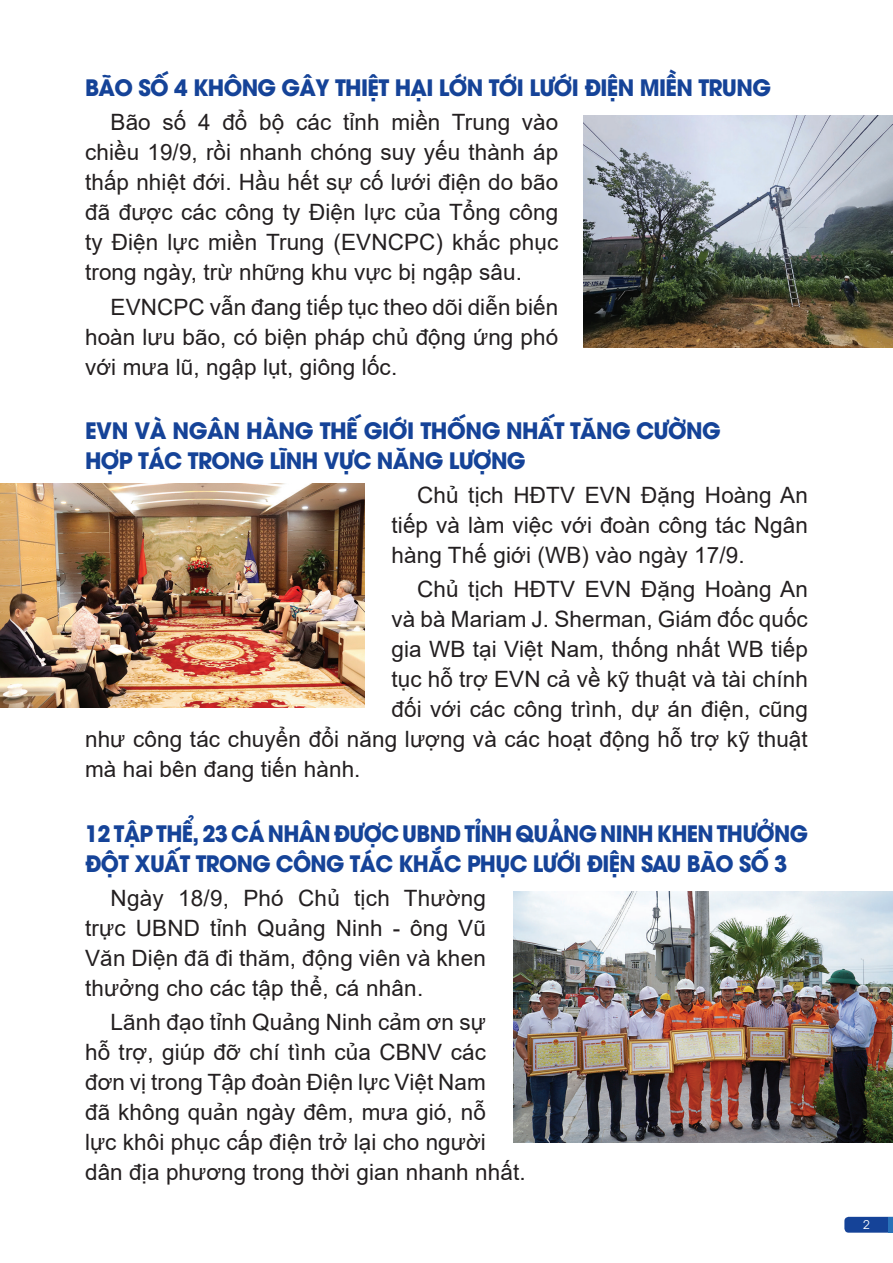
<style>
.page{position:relative;width:893px;height:1263px;background:#fff}
.page>*{position:absolute;margin:0;border:0;box-sizing:border-box;transform-origin:0 0}
.t1{font:22.5px/30px "Arial";letter-spacing:.005em;color:#231f20;text-align:justify}
.t2{font:700 22.5px/30px "UTM Avo";letter-spacing:-.03em;color:#154398}
.t3{font:700 22.5px/30px "UTM Avo";letter-spacing:-.03em;color:#154398;scale:.95 1}
.t4{font:12px "UTM Avo";color:#fff}
</style>
<div class="page">
<svg style="left:844px;top:1217px;width:45px;height:16px"></svg>
<hr style="left:889px;top:1217px;width:4px;height:16px;background:#2972b9">
<img style="left:0;top:484px;width:364px;height:223px">
<img style="left:584px;top:116px;width:309px;height:232px">
<img style="left:513px;top:891px;width:380px;height:251px">
<p class="t2" style="left:85px;top:71px;width:687px">BÃO SỐ 4 KHÔNG GÂY THIỆT HẠI LỚN TỚI LƯỚI ĐIỆN MIỀN TRUNG</p>
<p class="t1" style="left:85px;top:107px;width:475px;text-indent:26px">Bão số 4 đổ bộ các tỉnh miền Trung vào chiều 19/9, rồi nhanh chóng suy yếu thành áp thấp nhiệt đới. Hầu hết sự cố lưới điện do bão đã được các công ty Điện lực của Tổng công ty Điện lực miền Trung (EVNCPC) khắc phục trong ngày, trừ những khu vực bị ngập sâu.</p>
<p class="t1" style="left:85px;top:292px;width:475px;text-indent:26px">EVNCPC vẫn đang tiếp tục theo dõi diễn biến hoàn lưu bão, có biện pháp chủ động ứng phó với mưa lũ, ngập lụt, giông lốc.</p>
<p class="t2" style="left:85px;top:413px;width:637px">EVN VÀ NGÂN HÀNG THẾ GIỚI THỐNG NHẤT TĂNG CƯỜNG<br>HỢP TÁC TRONG LĨNH VỰC NĂNG LƯỢNG</p>
<p class="t1" style="left:391px;top:480px;width:418px;text-indent:26px">Chủ tịch HĐTV EVN Đặng Hoàng An tiếp và làm việc với đoàn công tác Ngân hàng Thế giới (WB) vào ngày 17/9.</p>
<p class="t1" style="left:417px;top:574px;width:392px">Chủ tịch HĐTV EVN Đặng Hoàng An</p>
<p class="t1" style="left:391px;top:604px;width:418px">và bà Mariam J. Sherman, Giám đốc quốc</p>
<p class="t1" style="left:391px;top:634px;width:418px">gia WB tại Việt Nam, thống nhất WB tiếp</p>
<p class="t1" style="left:391px;top:664px;width:418px">tục hỗ trợ EVN cả về kỹ thuật và tài chính</p>
<p class="t1" style="left:391px;top:694px;width:418px">đối với các công trình, dự án điện, cũng</p>
<p class="t1" style="left:85px;top:724px;width:724px">như công tác chuyển đổi năng lượng và các hoạt động hỗ trợ kỹ thuật</p>
<p class="t1" style="left:85px;top:754px;width:277px">mà hai bên đang tiến hành.</p>
<p class="t3" style="left:85px;top:816px;width:350px">12 TẬP THỂ, 23 CÁ NHÂN ĐƯỢC UBN</p>
<p class="t3" style="left:85px;top:816px;width:762px;text-indent:360px">D TỈNH QUẢNG NINH KHEN THƯỞNG<br>ĐỘT XUẤT TRONG CÔNG TÁC KHẮC PHỤC LƯỚI ĐIỆN SAU BÃO SỐ 3</p>
<p class="t1" style="left:85px;top:883px;width:402px;text-indent:26px">Ngày 18/9, Phó Chủ tịch Thường trực UBND tỉnh Quảng Ninh - ông Vũ Văn Diện đã đi thăm, động viên và khen thưởng cho các tập thể, cá nhân.</p>
<p class="t1" style="left:85px;top:1007px;width:442px;text-align:left;text-indent:26px">Lãnh đạo tỉnh Quảng Ninh cảm ơn sự<br>hỗ trợ, giúp đỡ chí tình của CBNV các đơn vị trong Tập đoàn Điện lực Việt Nam<br>đã không quản ngày đêm, mưa gió, nỗ<br>lực khôi phục cấp điện trở lại cho người dân địa phương trong thời gian nhanh nhất.</p>
<p class="t4" style="left:863px;top:1215px;width:8px">2</p>
</div>
